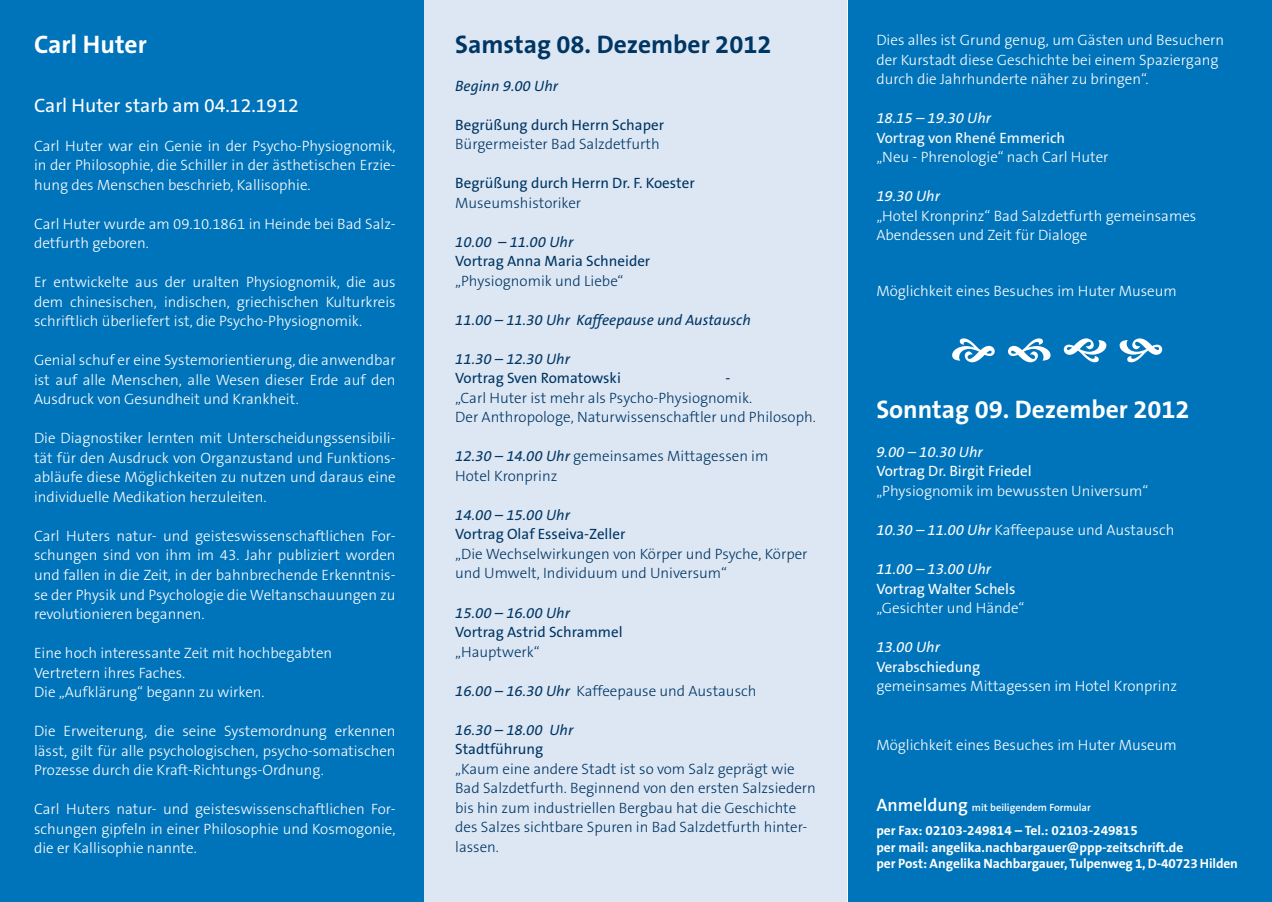
<style>
.page{position:relative;width:1272px;height:902px;background:#fff}
.page>*{position:absolute;margin:0;border:0;box-sizing:border-box;transform-origin:0 0}
.t1{font:700 25.5px "The Sans B7";color:#fff}
.t2{font:700 25.5px "The Sans B7";color:#003664}
.t3{font:19.5px "The Sans B5 Plain";color:#fff}
.t4{font:300 15px/19.5px "The Sans B3";color:#fff;text-align:justify}
.t5{font:300 15px/19.5px "The Sans B3";color:#003664}
.t6{font:15px "The Sans B5 Plain";color:#003664}
.t7{font:italic 15px "The Sans B5 Plain";color:#003664}
.t8{font:15px "The Sans B5 Plain";color:#fff}
.t9{font:italic 15px "The Sans B5 Plain";color:#fff}
.t10{font:700 13.5px/16.2px "The Sans B7";color:#fff}
.t11{font:600 10.5px "The Sans B6";color:#fff}
.s1{font-family:"The Sans B5 Plain";font-weight:400;font-style:italic}
.s2{font-size:18px}
</style>
<div class="page">
<div style="left:0;top:0;width:424px;height:901px;background:#0074bb"></div>
<div style="left:424px;top:0;width:422px;height:901px;background:#dde7f4"></div>
<div style="left:848px;top:0;width:423px;height:901px;background:#0074bb"></div>
<svg style="left:952px;top:338px;width:210px;height:24px"></svg>
<p class="t4" style="left:876px;top:31px;width:349px;text-align:left">Dies alles ist Grund genug, um Gästen und Besuchern der Kurstadt diese Geschichte bei einem Spaziergang durch die Jahrhunderte näher zu bringen“.</p>
<p class="t9" style="left:876px;top:110px;width:116px">18.15 – 19.30 Uhr</p>
<p class="t8" style="left:876px;top:130px;width:190px">Vortrag von Rhené Emmerich</p>
<p class="t4" style="left:876px;top:148px;width:234px">„Neu - Phrenologie“ nach Carl Huter</p>
<p class="t9" style="left:876px;top:188px;width:65px">19.30 Uhr</p>
<p class="t4" style="left:876px;top:206px;width:321px">„Hotel Kronprinz“ Bad Salzdetfurth gemeinsames<br>Abendessen und Zeit für Dialoge</p>
<h1 class="t1" style="left:34px;top:31px;width:114px">Carl Huter</h1>
<h1 class="t2" style="left:455px;top:31px;width:318px">Samstag 08. Dezember 2012</h1>
<p class="t7" style="left:455px;top:78px;width:104px">Beginn 9.00 Uhr</p>
<p class="t6" style="left:455px;top:117px;width:210px">Begrüßung durch Herrn Schaper</p>
<p class="t5" style="left:455px;top:135px;width:206px">Bürgermeister Bad Salzdetfurth</p>
<p class="t6" style="left:455px;top:175px;width:241px">Begrüßung durch Herrn Dr. F. Koester</p>
<p class="t5" style="left:455px;top:193px;width:128px">Museumshistoriker</p>
<p class="t7" style="left:455px;top:234px;width:120px">10.00 – 11.00 Uhr</p>
<p class="t6" style="left:455px;top:253px;width:197px">Vortrag Anna Maria Schneider</p>
<p class="t5" style="left:455px;top:271px;width:170px">„Physiognomik und Liebe“</p>
<p class="t7" style="left:455px;top:312px;width:297px">11.00 – 11.30 Uhr Kaffeepause und Austausch</p>
<p class="t7" style="left:455px;top:351px;width:116px">11.30 – 12.30 Uhr</p>
<p class="t6" style="left:455px;top:370px;width:167px">Vortrag Sven Romatowski</p>
<p class="t6" style="left:725px;top:370px;width:6px">-</p>
<p class="t5" style="left:455px;top:388px;width:362px">„Carl Huter ist mehr als Psycho-Physiognomik.<br>Der Anthropologe, Naturwissenschaftler und Philosoph.</p>
<p class="t5" style="left:455px;top:447px;width:315px"><span class="s1">12.30 – 14.00 Uhr</span> gemeinsames Mittagessen im<br>Hotel Kronprinz</p>
<p class="t7" style="left:455px;top:507px;width:116px">14.00 – 15.00 Uhr</p>
<p class="t6" style="left:455px;top:526px;width:172px">Vortrag Olaf Esseiva-Zeller</p>
<p class="t5" style="left:455px;top:544px;width:354px">„Die Wechselwirkungen von Körper und Psyche, Körper und Umwelt, Individuum und Universum“</p>
<p class="t7" style="left:455px;top:604px;width:116px">15.00 – 16.00 Uhr</p>
<p class="t6" style="left:455px;top:624px;width:169px">Vortrag Astrid Schrammel</p>
<p class="t5" style="left:455px;top:642px;width:86px">„Hauptwerk“</p>
<p class="t5" style="left:455px;top:681px;width:303px"><span class="s1">16.00 – 16.30 Uhr</span> Kaffeepause und Austausch</p>
<p class="t7" style="left:455px;top:721px;width:120px">16.30 – 18.00 Uhr</p>
<p class="t6" style="left:455px;top:741px;width:90px">Stadtführung</p>
<p class="t5" style="left:455px;top:759px;width:362px">„Kaum eine andere Stadt ist so vom Salz geprägt wie Bad Salzdetfurth. Beginnend von den ersten Salzsiedern bis hin zum industriellen Bergbau hat die Geschichte des Salzes sichtbare Spuren in Bad Salzdetfurth hinter&shy;lassen.</p>
<h2 class="t3" style="left:34px;top:95px;width:266px">Carl Huter starb am 04.12.1912</h2>
<p class="t4" style="left:34px;top:136px;width:363px">Carl Huter war ein Genie in der Psycho-Physiognomik, in der Philosophie, die Schiller in der ästhetischen Erzie&shy;hung des Menschen beschrieb, Kallisophie.</p>
<p class="t4" style="left:34px;top:214px;width:363px">Carl Huter wurde am 09.10.1861 in Heinde bei Bad Salz&shy;detfurth geboren.</p>
<p class="t4" style="left:34px;top:273px;width:363px">Er entwickelte aus der uralten Physiognomik, die aus dem chinesischen, indischen, griechischen Kulturkreis schriftlich überliefert ist, die Psycho-Physiognomik.</p>
<p class="t4" style="left:34px;top:351px;width:363px">Genial schuf er eine Systemorientierung, die anwendbar ist auf alle Menschen, alle Wesen dieser Erde auf den Ausdruck von Gesundheit und Krankheit.</p>
<p class="t4" style="left:34px;top:429px;width:363px">Die Diagnostiker lernten mit Unterscheidungssensibili&shy;tät für den Ausdruck von Organzustand und Funktions&shy;abläufe diese Möglichkeiten zu nutzen und daraus eine individuelle Medikation herzuleiten.</p>
<p class="t4" style="left:34px;top:526px;width:363px">Carl Huters natur- und geisteswissenschaftlichen For&shy;schungen sind von ihm im 43. Jahr publiziert worden und fallen in die Zeit, in der bahnbrechende Erkenntnis&shy;se der Physik und Psychologie die Weltanschauungen zu revolutionieren begannen.</p>
<p class="t4" style="left:34px;top:643px;width:300px;text-align:left">Eine hoch interessante Zeit mit hochbegabten<br>Vertretern ihres Faches.<br>Die „Aufklärung“ begann zu wirken.</p>
<p class="t4" style="left:34px;top:721px;width:363px">Die Erweiterung, die seine Systemordnung erkennen lässt, gilt für alle psychologischen, psycho-somatischen Prozesse durch die Kraft-Richtungs-Ordnung.</p>
<p class="t4" style="left:34px;top:799px;width:363px">Carl Huters natur- und geisteswissenschaftlichen For&shy;schungen gipfeln in einer Philosophie und Kosmogonie, die er Kallisophie nannte.</p>
<p class="t11" style="left:876px;top:801px;width:216px"><span class="s2">Anmeldung</span> mit beiligendem Formular</p>
<p class="t4" style="left:876px;top:281px;width:302px">Möglichkeit eines Besuches im Huter Museum</p>
<h1 class="t1" style="left:876px;top:396px;width:315px">Sonntag 09. Dezember 2012</h1>
<p class="t9" style="left:876px;top:444px;width:108px">9.00 – 10.30 Uhr</p>
<p class="t8" style="left:876px;top:463px;width:157px">Vortrag Dr. Birgit Friedel</p>
<p class="t4" style="left:876px;top:481px;width:273px">„Physiognomik im bewussten Universum“</p>
<p class="t4" style="left:876px;top:520px;width:299px"><span class="s1">10.30 – 11.00 Uhr</span> Kaffeepause und Austausch</p>
<p class="t9" style="left:876px;top:561px;width:116px">11.00 – 13.00 Uhr</p>
<p class="t8" style="left:876px;top:580px;width:141px">Vortrag Walter Schels</p>
<p class="t4" style="left:876px;top:598px;width:150px">„Gesichter und Hände“</p>
<p class="t9" style="left:876px;top:639px;width:65px">13.00 Uhr</p>
<p class="t8" style="left:876px;top:658px;width:105px">Verabschiedung</p>
<p class="t4" style="left:876px;top:676px;width:302px">gemeinsames Mittagessen im Hotel Kronprinz</p>
<p class="t4" style="left:876px;top:735px;width:302px">Möglichkeit eines Besuches im Huter Museum</p>
<p class="t10" style="left:876px;top:823px;width:363px">per Fax: 02103-249814 – Tel.: 02103-249815<br>per mail: angelika.nachbargauer@ppp-zeitschrift.de<br>per Post: Angelika Nachbargauer, Tulpenweg 1, D-40723 Hilden</p>
</div>
